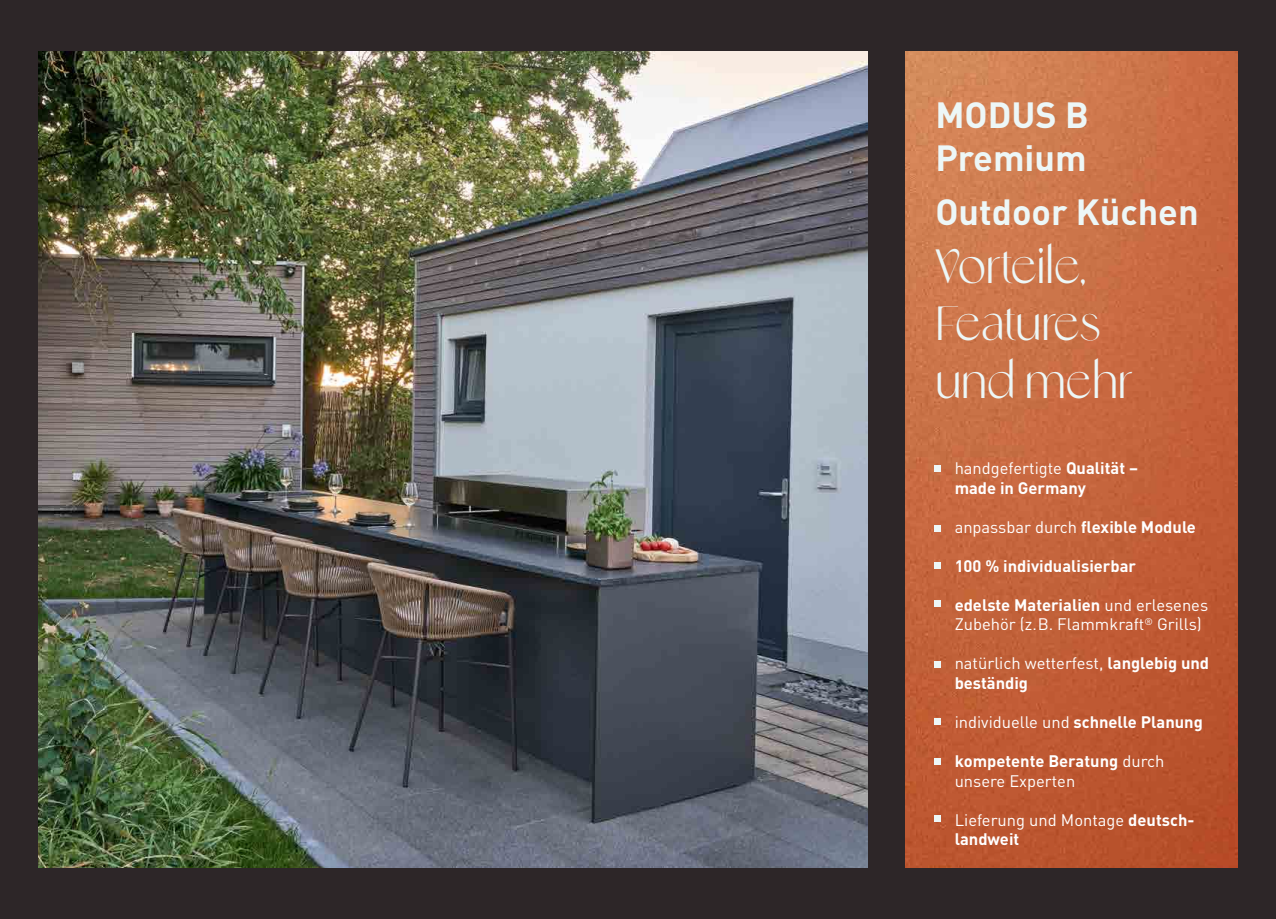
<style>
.page{position:relative;width:1276px;height:919px;background:#fff}
.page>*{position:absolute;margin:0;border:0;box-sizing:border-box;transform-origin:0 0}
.t1{font:48px/57.6px "Ginger";color:#edf7f7}
.t2{font:700 36px/43.2px "DIN";color:#edf7f7}
.t3{font:16.5px/19.5px "DIN";color:#fff}
.t4{font:700 16.5px/19.5px "DIN";color:#fff}
.s1{font-weight:400}
.s2{font-weight:700}
</style>
<div class="page">
<div style="left:0;top:0;width:1276px;height:918px;background:#2d2628"></div>
<img style="left:38px;top:51px;width:829px;height:816px">
<img style="left:906px;top:51px;width:331px;height:816px">
<div style="left:934px;top:465px;width:7px;height:6px;background:#edf7f7"></div>
<div style="left:934px;top:525px;width:7px;height:6px;background:#edf7f7"></div>
<div style="left:934px;top:562px;width:7px;height:6px;background:#edf7f7"></div>
<div style="left:934px;top:600px;width:7px;height:6px;background:#edf7f7"></div>
<div style="left:934px;top:661px;width:7px;height:6px;background:#edf7f7"></div>
<div style="left:934px;top:718px;width:7px;height:7px;background:#edf7f7"></div>
<div style="left:934px;top:758px;width:7px;height:7px;background:#edf7f7"></div>
<div style="left:934px;top:815px;width:7px;height:6px;background:#edf7f7"></div>
<h2 class="t2" style="left:935px;top:92px;width:155px">MODUS B<br>Premium</h2>
<h2 class="t2" style="left:935px;top:189px;width:265px">Outdoor Küchen</h2>
<h1 class="t1" style="left:935px;top:238px;width:199px">Vorteile,<br>Features und mehr</h1>
<p class="t4" style="left:954px;top:458px;width:185px"><span class="s1">handgefertigte</span> Qualität – made in Germany</p>
<p class="t3" style="left:954px;top:516px;width:243px">anpassbar durch <span class="s2">flexible Module</span></p>
<p class="t4" style="left:954px;top:555px;width:183px">100 % individualisierbar</p>
<p class="t3" style="left:954px;top:595px;width:255px"><span class="s2">edelste Materialien</span> und erlesenes<br>Zubehör (z.B. Flammkraft<sup>®</sup> Grills)</p>
<p class="t4" style="left:954px;top:653px;width:256px"><span class="s1">natürlich wetterfest,</span> langlebig und beständig</p>
<p class="t3" style="left:954px;top:711px;width:250px">individuelle und <span class="s2">schnelle Planung</span></p>
<p class="t3" style="left:954px;top:751px;width:211px"><span class="s2">kompetente Beratung</span> durch unsere Experten</p>
<p class="t3" style="left:954px;top:809px;width:241px">Lieferung und Montage <span class="s2">deutsch&shy;landweit</span></p>
</div>
